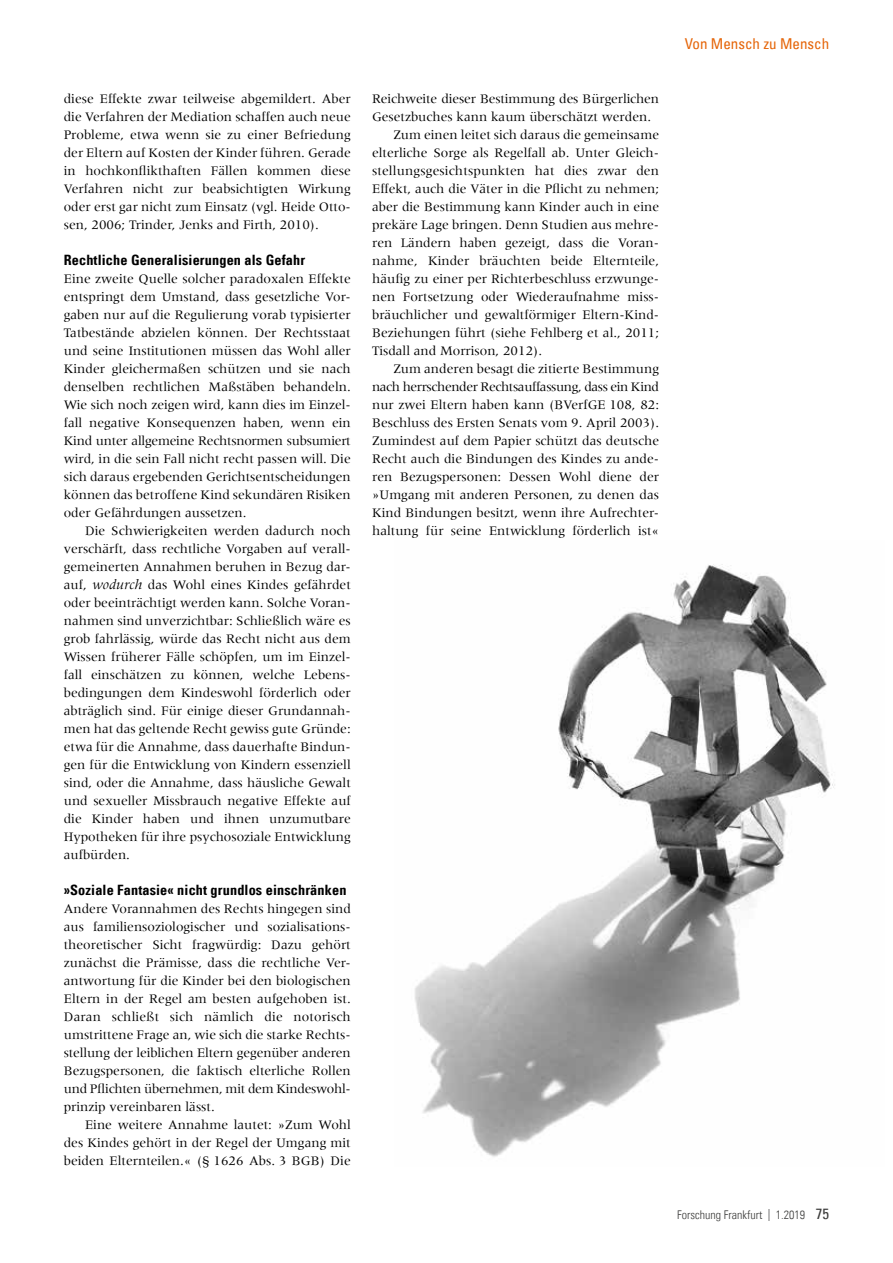
<style>
.page{position:relative;width:893px;height:1263px;background:#fff}
.page>*{position:absolute;margin:0;border:0;box-sizing:border-box;transform-origin:0 0}
.t1{font:condensed 15px "Univers Com 57";color:#e56407}
.t2{font:14.25px "Univers Com 67 Bold Cond";letter-spacing:.01em;color:#000}
.t3{font:13.5px/18px "Meridien";color:#000;text-align:justify}
.t4{font:13.5px "Meridien";letter-spacing:-.03em;color:#000}
.t5{font:12px "Univers Com 47 Light Cond";color:#3c3c3b}
.s1{font-family:"Meridien Com";font-style:italic;font-size:14.25px}
.s2{font-family:"Univers Com 57";font-stretch:condensed;font-size:15px}
</style>
<div class="page">
<img style="left:415px;top:564px;width:420px;height:593px">
<p class="t3" style="left:64px;top:90px;width:289px">diese Effekte zwar teilweise abgemildert. Aber die Verfahren der Mediation schaffen auch neue Probleme, etwa wenn sie zu einer Befriedung der Eltern auf Kosten der Kinder führen. Gerade in hochkonflikthaften Fällen kommen diese Verfahren nicht zur beabsichtigten Wirkung oder erst gar nicht zum Einsatz (vgl. Heide Otto&shy;sen, 2006; Trinder, Jenks and Firth, 2010).</p>
<p class="t2" style="left:64px;top:251px;width:243px">Rechtliche Generalisierungen als Gefahr</p>
<p class="t3" style="left:64px;top:270px;width:289px">Eine zweite Quelle solcher paradoxalen Effekte entspringt dem Umstand, dass gesetzliche Vor&shy;gaben nur auf die Regulierung vorab typisierter Tatbestände abzielen können. Der Rechtsstaat und seine Institutionen müssen das Wohl aller Kinder gleichermaßen schützen und sie nach denselben rechtlichen Maßstäben behandeln.<br>Wie sich noch zeigen wird, kann dies im Einzel&shy;fall negative Konsequenzen haben, wenn ein Kind unter allgemeine Rechtsnormen subsumiert wird, in die sein Fall nicht recht passen will. Die sich daraus ergebenden Gerichtsentscheidungen können das betroffene Kind sekundären Risiken oder Gefährdungen aussetzen.</p>
<p class="t3" style="left:64px;top:522px;width:289px;text-align:left;text-indent:21px">Die Schwierigkeiten werden dadurch noch verschärft, dass rechtliche Vorgaben auf verall&shy;gemeinerten Annahmen beruhen in Bezug dar&shy;auf, <span class="s1">wodurch</span> das Wohl eines Kindes gefährdet oder beeinträchtigt werden kann. Solche Voran&shy;nahmen sind unverzichtbar: Schließlich wäre es grob fahrlässig, würde das Recht nicht aus dem Wissen früherer Fälle schöpfen, um im Einzel&shy;fall einschätzen zu können, welche Lebens&shy;bedingungen dem Kindeswohl förderlich oder abträglich sind. Für einige dieser Grundannah&shy;men hat das geltende Recht gewiss gute Gründe: etwa für die Annahme, dass dauerhafte Bindun&shy;gen für die Entwicklung von Kindern essenziell sind, oder die Annahme, dass häusliche Gewalt und sexueller Missbrauch negative Effekte auf die Kinder haben und ihnen unzumutbare Hypotheken für ihre psychosoziale Entwicklung aufbürden.</p>
<p class="t2" style="left:64px;top:881px;width:284px">»Soziale Fantasie« nicht grundlos einschränken</p>
<p class="t3" style="left:64px;top:900px;width:289px">Andere Vorannahmen des Rechts hingegen sind aus familiensoziologischer und sozialisations&shy;theoretischer Sicht fragwürdig: Dazu gehört zunächst die Prämisse, dass die rechtliche Ver&shy;antwortung für die Kinder bei den biologischen Eltern in der Regel am besten aufgehoben ist.<br>Daran schließt sich nämlich die notorisch umstrittene Frage an, wie sich die starke Rechts&shy;stellung der leiblichen Eltern gegenüber anderen Bezugspersonen, die faktisch elterliche Rollen und Pflichten übernehmen, mit dem Kindeswohl&shy;prinzip vereinbaren lässt.</p>
<p class="t3" style="left:64px;top:1116px;width:289px;text-indent:21px">Eine weitere Annahme lautet: »Zum Wohl des Kindes gehört in der Regel der Umgang mit beiden Elternteilen.« (§ 1626 Abs. 3 BGB) Die</p>
<p class="t3" style="left:372px;top:90px;width:289px">Reichweite dieser Bestimmung des Bürgerlichen</p>
<p class="t3" style="left:372px;top:108px;width:280px">Gesetzbuches kann kaum überschätzt werden.</p>
<p class="t3" style="left:393px;top:126px;width:267px">Zum einen leitet sich daraus die gemeinsame</p>
<p class="t3" style="left:372px;top:144px;width:289px">elterliche Sorge als Regelfall ab. Unter Gleich-</p>
<p class="t3" style="left:372px;top:162px;width:288px">stellungsgesichtspunkten hat dies zwar den</p>
<p class="t3" style="left:372px;top:180px;width:289px">Effekt, auch die Väter in die Pflicht zu nehmen;</p>
<p class="t3" style="left:372px;top:198px;width:289px">aber die Bestimmung kann Kinder auch in eine</p>
<p class="t3" style="left:372px;top:216px;width:289px">prekäre Lage bringen. Denn Studien aus mehre-</p>
<p class="t3" style="left:372px;top:234px;width:288px">ren Ländern haben gezeigt, dass die Voran-</p>
<p class="t3" style="left:372px;top:252px;width:289px">nahme, Kinder bräuchten beide Elternteile,</p>
<p class="t3" style="left:372px;top:270px;width:289px">häufig zu einer per Richterbeschluss erzwunge-</p>
<p class="t3" style="left:372px;top:288px;width:289px">nen Fortsetzung oder Wiederaufnahme miss-</p>
<p class="t3" style="left:372px;top:306px;width:289px">bräuchlicher und gewaltförmiger Eltern-Kind-</p>
<p class="t3" style="left:372px;top:324px;width:289px">Beziehungen führt (siehe Fehlberg et al., 2011;</p>
<p class="t3" style="left:372px;top:342px;width:172px">Tisdall and Morrison, 2012).</p>
<p class="t3" style="left:393px;top:360px;width:267px">Zum anderen besagt die zitierte Bestimmung</p>
<p class="t4" style="left:372px;top:379px;width:288px">nach herrschender Rechtsauffassung, dass ein Kind</p>
<p class="t3" style="left:372px;top:396px;width:289px">nur zwei Eltern haben kann (BVerfGE 108, 82:</p>
<p class="t3" style="left:372px;top:414px;width:289px">Beschluss des Ersten Senats vom 9. April 2003).</p>
<p class="t3" style="left:372px;top:431px;width:289px">Zumindest auf dem Papier schützt das deutsche</p>
<p class="t3" style="left:372px;top:449px;width:289px">Recht auch die Bindungen des Kindes zu ande-</p>
<p class="t3" style="left:372px;top:467px;width:289px">ren Bezugspersonen: Dessen Wohl diene der</p>
<p class="t3" style="left:372px;top:485px;width:288px">»Umgang mit anderen Personen, zu denen das</p>
<p class="t3" style="left:372px;top:503px;width:289px">Kind Bindungen besitzt, wenn ihre Aufrechter-</p>
<p class="t3" style="left:372px;top:521px;width:289px">haltung für seine Entwicklung förderlich ist«</p>
<p class="t1" style="left:685px;top:34px;width:146px">Von Mensch zu Mensch</p>
<p class="t5" style="left:677px;top:1208px;width:153px">Forschung Frankfurt | 1.2019 <span class="s2">75</span></p>
</div>
